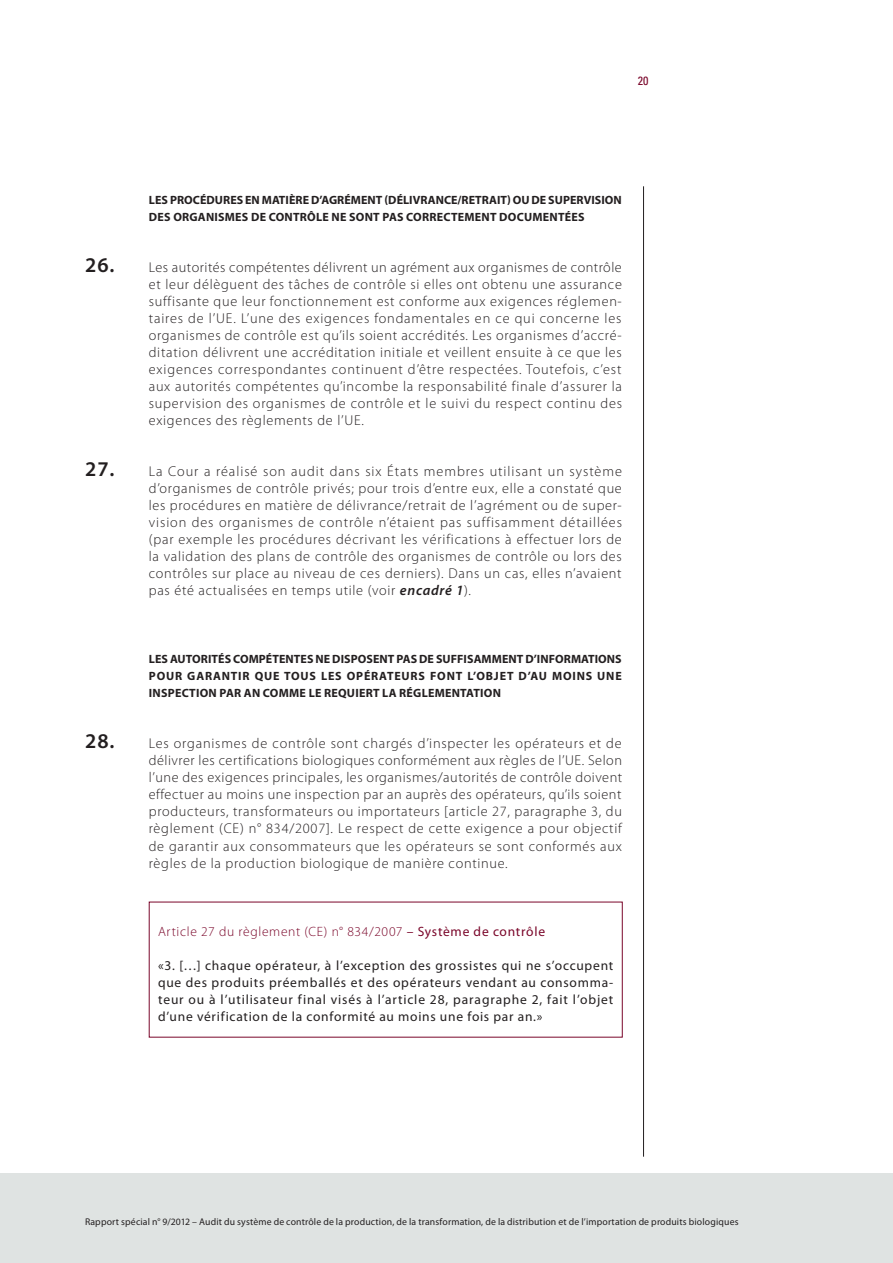
<style>
.page{position:relative;width:893px;height:1263px;background:#fff}
.page>*{position:absolute;margin:0;border:0;box-sizing:border-box;transform-origin:0 0}
.E_05_-_CHAP__1__TEXT{font:300 14.25px/17px "Myriad Pro";letter-spacing:.05em;color:#231f20;text-align:justify}
.H_02_-_RECO_TEXTE{font:13.5px/17px "Myriad Pro";letter-spacing:.055em;color:#231f20;text-align:justify}
.H_02_-_RECO_TEXTE-2{font:300 13.5px "Myriad Pro";letter-spacing:.05em;color:#7a062a}
.E_04_-_CHAP__TITRE_B{font:700 12px/17px "Myriad Pro";letter-spacing:.02em;color:#231f20}
.t1{font:condensed 12px "Univers LT Std";color:#7a062a}
.t2{font:9.75px "Myriad Pro";letter-spacing:.015em;color:#231f20}
.s1{font-weight:600;font-size:21px}
.s2{font-weight:600;font-style:italic}
.s3{font-weight:400}
</style>
<div class="page">
<div style="left:0;top:1174px;width:893px;height:89px;background:#dfe3e2"></div>
<hr style="left:643px;top:186px;width:1px;height:971px;background:#231f20">
<p class="t1" style="left:638px;top:73px;width:12px">20</p>
<p class="E_04_-_CHAP__TITRE_B" style="left:149px;top:191px;width:474px">LES PROCÉDURES EN MATIÈRED’AGRÉMENT (DÉLIVRANCE/RETRAIT) OU DE SUPERVISION<br>DES ORGANISMES DE CONTRÔLE NE SONT PAS CORRECTEMENT DOCUMENTÉES</p>
<p class="E_05_-_CHAP__1__TEXT" style="left:149px;top:259px;width:475px;text-indent:-64px"><span class="s1">26.</span> Les autorités compétentes délivrent un agrément aux organismes de contrôle et leur délèguent des tâches de contrôle si elles ont obtenu une assurance suffisante que leur fonctionnement est conforme aux exigences réglemen&shy;taires de l’UE. L’une des exigences fondamentales en ce qui concerne les organismes de contrôle est qu’ils soient accrédités. Les organismes d’accré&shy;ditation délivrent une accréditation initiale et veillent ensuite à ce que les exigences correspondantes continuent d’être respectées. Toutefois, c’est aux autorités compétentes qu’incombe la responsabilité finale d’assurer la supervision des organismes de contrôle et le suivi du respect continu des exigences des règlements de l’UE.</p>
<p class="E_05_-_CHAP__1__TEXT" style="left:149px;top:463px;width:475px;text-indent:-64px"><span class="s1">27.</span> La Cour a réalisé son audit dans six États membres utilisant un système d’organismes de contrôle privés; pour trois d’entre eux, elle a constaté que les procédures en matière de délivrance/retrait de l’agrément ou de super&shy;vision des organismes de contrôle n’étaient pas suffisamment détaillées (par exemple les procédures décrivant les vérifications à effectuer lors de la validation des plans de contrôle des organismes de contrôle ou lors des contrôles sur place au niveau de ces derniers). Dans un cas, elles n’avaient pas été actualisées en temps utile (voir <span class="s2">encadré 1</span>).</p>
<p class="E_04_-_CHAP__TITRE_B" style="left:149px;top:650px;width:474px;text-align:justify">LES AUTORITÉS COMPÉTENTES NE DISPOSENT PAS DE SUFFISAMMENT D’INFORMATIONS POUR GARANTIR QUE TOUS LES OPÉRATEURS FONT L’OBJET D’AU MOINS UNE INSPECTION PAR AN COMME LE REQUIERT LA RÉGLEMENTATION</p>
<p class="E_05_-_CHAP__1__TEXT" style="left:149px;top:735px;width:475px;text-indent:-64px"><span class="s1">28.</span> Les organismes de contrôle sont chargés d’inspecter les opérateurs et de délivrer les certifications biologiques conformément aux règles de l’UE. Selon l’une des exigences principales, les organismes/autorités de contrôle doivent effectuer au moins une inspection par an auprès des opérateurs, qu’ils soient producteurs, transformateurs ou importateurs [article 27, paragraphe 3, du règlement (CE) n° 834/2007]. Le respect de cette exigence a pour objectif de garantir aux consommateurs que les opérateurs se sont conformés aux règles de la production biologique de manière continue.</p>
<p class="H_02_-_RECO_TEXTE-2" style="left:158px;top:924px;width:388px">Article 27 du règlement (CE) n° 834/2007 <span class="s3">– Système de contrôle</span></p>
<p class="H_02_-_RECO_TEXTE" style="left:158px;top:956px;width:457px">«3. […] chaque opérateur, à l’exception des grossistes qui ne s’occupent que des produits préemballés et des opérateurs vendant au consomma&shy;teur ou à l’utilisateur final visés à l’article 28, paragraphe 2, fait l’objet d’une vérification de la conformité au moins une fois par an.»</p>
<p class="t2" style="left:85px;top:1215px;width:655px">Rapport spécial n° 9/2012 – Audit du système de contrôle de la production, de la transformation, de la distribution et de l’importation de produits biologiques</p>
</div>
